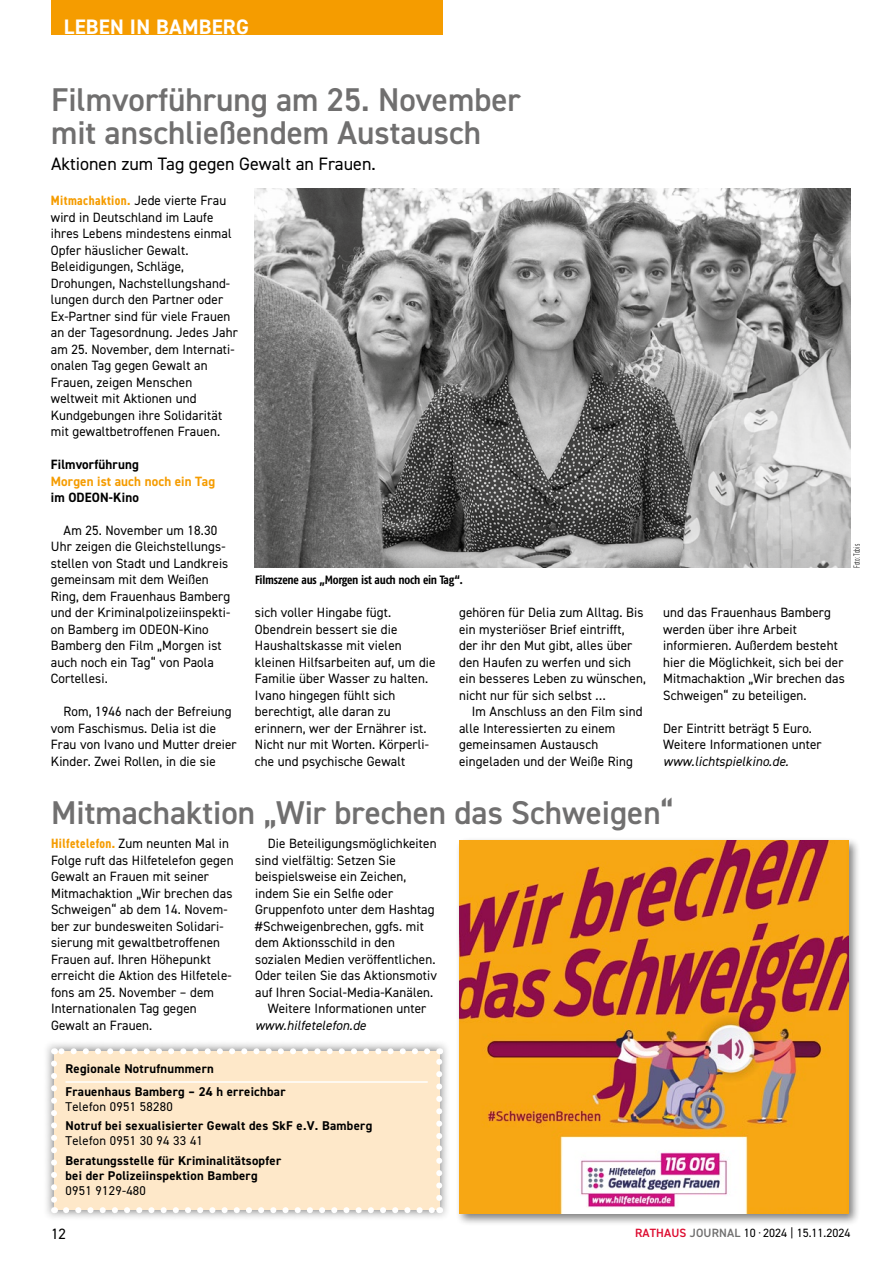
<style>
.page{position:relative;width:893px;height:1263px;background:#fff}
.page>*{position:absolute;margin:0;border:0;box-sizing:border-box;transform-origin:0 0}
.t1{font:600 33px/33px "DIN2014";color:#706f6f}
.t2{font:700 21px "DIN2014";letter-spacing:.01em;color:#fff}
.t3{font:18px "DIN2014";color:#000}
.t4{font:15px "DIN2014";color:#000}
.t5{font:13.5px/16.5px "DIN2014";letter-spacing:.01em;color:#000}
.t6{font:700 13.5px/16.5px "DIN2014";letter-spacing:.01em;color:#000}
.t7{font:700 12.75px/15px "DIN2014";letter-spacing:.02em;color:#000}
.t8{font:700 12px "Fago Co";letter-spacing:-.02em;color:#000}
.t9{font:12px "DIN2014";color:#000}
.t10{font:300 condensed 9px "DIN2014";letter-spacing:.025em;color:#000;scale:.7 1}
.s1{font-weight:700;font-stretch:condensed;color:#f59c00}
.s2{color:#f59c00}
.s3{font-style:italic}
.s4{font-weight:400}
.s5{font-weight:600;color:#dd0b2f}
.s6{font-weight:600;color:#706f6f}
</style>
<div class="page">
<div style="left:51px;top:0;width:391px;height:34px;background:#f59c00"></div>
<img style="left:255px;top:189px;width:595px;height:379px">
<div style="left:42px;top:1039px;width:409px;height:183px;background:#000;opacity:.5"></div>
<div style="left:54px;top:1051px;width:385px;height:159px;background:#fee8c9"></div>
<hr style="left:66px;top:1081px;width:362px;height:2px;background:#fff">
<svg style="left:66px;top:1207px;width:367px;height:6px"></svg>
<svg style="left:51px;top:1063px;width:6px;height:150px"></svg>
<svg style="left:436px;top:1048px;width:6px;height:150px"></svg>
<svg style="left:54px;top:1048px;width:373px;height:6px"></svg>
<div style="left:456px;top:837px;width:405px;height:389px;background:#000;opacity:.5"></div>
<img style="left:459px;top:840px;width:389px;height:373px">
<h2 class="t2" style="left:64px;top:13px;width:187px">LEBEN IN BAMBERG</h2>
<h2 class="t1" style="left:51px;top:82px;width:471px">Filmvorführung am 25. November mit anschließendem Austausch</h2>
<p class="t3" style="left:51px;top:152px;width:326px">Aktionen zum Tag gegen Gewalt an Frauen.</p>
<p class="t5" style="left:51px;top:192px;width:189px"><span class="s1">Mitmachaktion.</span> Jede vierte Frau wird in Deutschland im Laufe ihres Lebens mindestens einmal<br>Opfer häuslicher Gewalt.<br>Beleidigungen, Schläge,<br>Drohungen, Nachstellungshand&shy;lungen durch den Partner oder<br>Ex-Partner sind für viele Frauen an der Tagesordnung. Jedes Jahr am 25. November, dem Internati&shy;onalen Tag gegen Gewalt an<br>Frauen, zeigen Menschen weltweit mit Aktionen und<br>Kundgebungen ihre Solidarität mit gewaltbetroffenen Frauen.</p>
<h3 class="t6" style="left:51px;top:456px;width:166px">Filmvorführung<br><span class="s2">Morgen ist auch noch ein Tag </span>im ODEON-Kino</h3>
<p class="t5" style="left:51px;top:522px;width:181px;text-indent:13px">Am 25. November um 18.30<br>Uhr zeigen die Gleichstellungs&shy;stellen von Stadt und Landkreis gemeinsam mit dem Weißen<br>Ring, dem Frauenhaus Bamberg und der Kriminalpolizeiinspekti&shy;on Bamberg im ODEON-Kino<br>Bamberg den Film „Morgen ist auch noch ein Tag“ von Paola<br>Cortellesi.</p>
<p class="t5" style="left:51px;top:703px;width:187px;text-indent:13px">Rom, 1946 nach der Befreiung vom Faschismus. Delia ist die<br>Frau von Ivano und Mutter dreier<br>Kinder. Zwei Rollen, in die sie</p>
<p class="t8" style="left:255px;top:573px;width:210px">Filmszene aus „Morgen ist auch noch ein Tag“.</p>
<p class="t5" style="left:255px;top:604px;width:182px">sich voller Hingabe fügt.<br>Obendrein bessert sie die<br>Haushaltskasse mit vielen kleinen Hilfsarbeiten auf, um die<br>Familie über Wasser zu halten.<br>Ivano hingegen fühlt sich berechtigt, alle daran zu erinnern, wer der Ernährer ist.<br>Nicht nur mit Worten. Körperli&shy;che und psychische Gewalt</p>
<p class="t5" style="left:459px;top:604px;width:188px">gehören für Delia zum Alltag. Bis ein mysteriöser Brief eintrifft, der ihr den Mut gibt, alles über den Haufen zu werfen und sich ein besseres Leben zu wünschen, nicht nur für sich selbst …</p>
<p class="t5" style="left:459px;top:703px;width:185px;text-indent:13px">Im Anschluss an den Film sind alle Interessierten zu einem gemeinsamen Austausch eingeladen und der Weiße Ring</p>
<p class="t10" style="left:851px;top:568px;width:36px;rotate:-90deg">Foto: Tobis</p>
<p class="t5" style="left:663px;top:604px;width:183px">und das Frauenhaus Bamberg werden über ihre Arbeit informieren. Außerdem besteht hier die Möglichkeit, sich bei der<br>Mitmachaktion „Wir brechen das<br>Schweigen“ zu beteiligen.</p>
<p class="t5" style="left:663px;top:720px;width:150px">Der Eintritt beträgt 5 Euro.</p>
<p class="t5" style="left:663px;top:736px;width:160px">Weitere Informationen unter <span class="s3">www.lichtspielkino.de.</span></p>
<h2 class="t1" style="left:51px;top:796px;width:624px">Mitmachaktion „Wir brechen das Schweigen“</h2>
<p class="t5" style="left:51px;top:835px;width:184px"><span class="s1">Hilfetelefon.</span> Zum neunten Mal in<br>Folge ruft das Hilfetelefon gegen<br>Gewalt an Frauen mit seiner<br>Mitmachaktion „Wir brechen das<br>Schweigen“ ab dem 14. Novem&shy;ber zur bundesweiten Solidari&shy;sierung mit gewaltbetroffenen<br>Frauen auf. Ihren Höhepunkt erreicht die Aktion des Hilfetele&shy;fons am 25. November – dem<br>Internationalen Tag gegen<br>Gewalt an Frauen.</p>
<p class="t5" style="left:255px;top:835px;width:183px;text-indent:13px">Die Beteiligungsmöglichkeiten sind vielfältig: Setzen Sie beispielsweise ein Zeichen, indem Sie ein Selfie oder<br>Gruppenfoto unter dem Hashtag #Schweigenbrechen, ggfs. mit dem Aktionsschild in den sozialen Medien veröffentlichen.<br>Oder teilen Sie das Aktionsmotiv auf Ihren Social-Media-Kanälen.</p>
<p class="t5" style="left:255px;top:1000px;width:173px;text-indent:13px">Weitere Informationen unter <span class="s3">www.hilfetelefon.de</span></p>
<h3 class="t7" style="left:66px;top:1061px;width:150px">Regionale Notrufnummern</h3>
<p class="t7" style="left:66px;top:1084px;width:222px">Frauenhaus Bamberg – 24 h erreichbar<br><span class="s4">Telefon 0951 58280</span></p>
<p class="t7" style="left:66px;top:1118px;width:308px">Notruf bei sexualisierter Gewalt des SkF e.V. Bamberg<br><span class="s4">Telefon 0951 30 94 33 41</span></p>
<p class="t7" style="left:66px;top:1153px;width:217px">Beratungsstelle für Kriminalitätsopfer bei der Polizeiinspektion Bamberg<br><span class="s4">0951 9129-480</span></p>
<p class="t4" style="left:51px;top:1224px;width:16px">12</p>
<p class="t9" style="left:635px;top:1225px;width:217px"><span class="s5">RATHAUS</span> <span class="s6">JOURNAL</span> 10 · 2024 | 15.11.2024</p>
</div>
